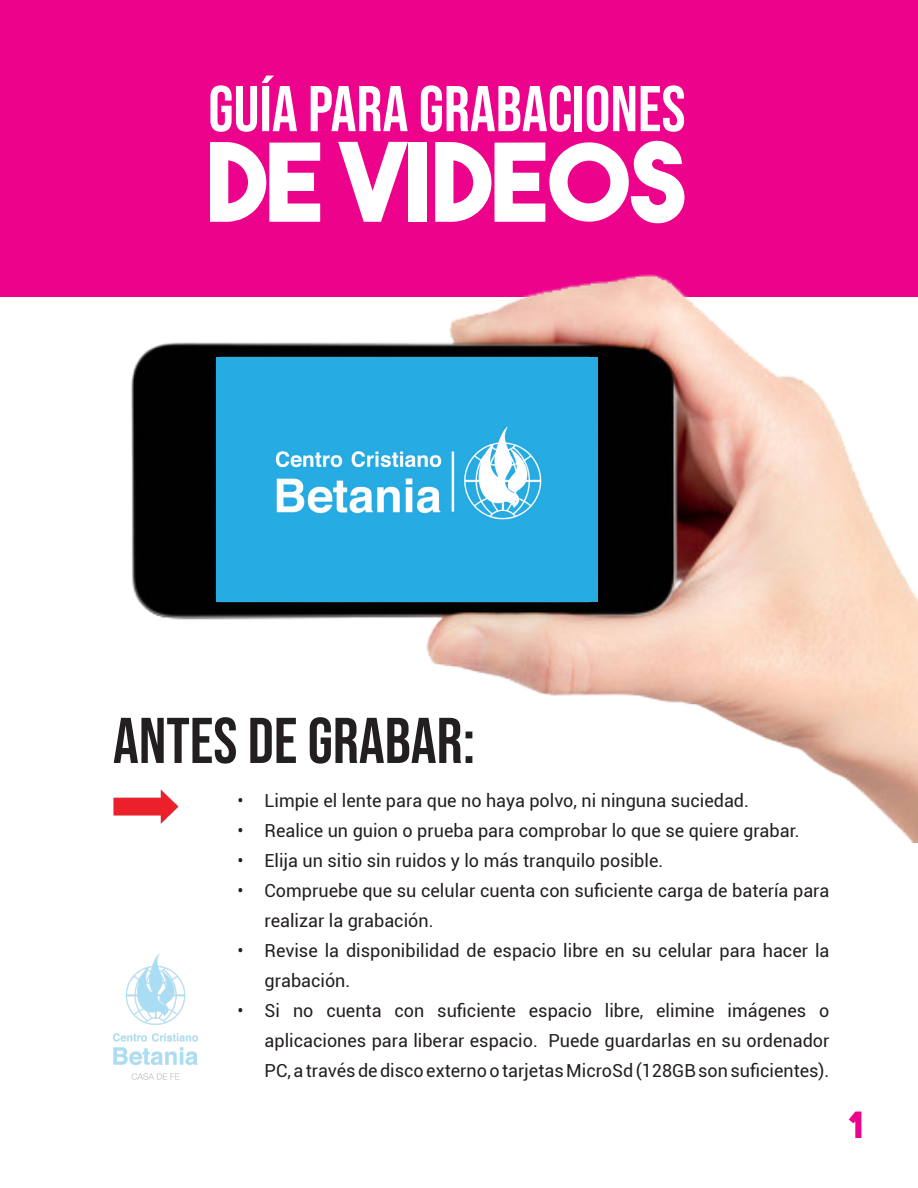
<style>
.page{position:relative;width:918px;height:1188px;background:#fff}
.page>*{position:absolute;margin:0;border:0;box-sizing:border-box;transform-origin:0 0}
.t1{font:108px "The Bold Font";color:#fff}
.t2{font:64.5px "Bebas Neue";color:#fff}
.t3{font:64.5px "Bebas Neue";color:#231f20}
.t4{font:36px "The Bold Font";color:#ed028c}
.t5{font:18px/30px "Roboto";color:#231f20}
</style>
<div class="page">
<div style="left:0;top:0;width:918px;height:297px;background:#ed028c"></div>
<img style="left:131px;top:274px;width:787px;height:568px">
<img style="left:216px;top:358px;width:382px;height:244px">
<img style="left:113px;top:788px;width:72px;height:40px">
<img style="left:113px;top:953px;width:85px;height:127px">
<p class="t2" style="left:208px;top:72px;width:479px">GUÍA PARA GRABACIONES</p>
<p class="t1" style="left:207px;top:114px;width:481px">DE VIDEOS</p>
<p class="t3" style="left:113px;top:704px;width:364px">ANTES DE GRABAR:</p>
<p class="t5" style="left:238px;top:785px;width:513px">• Limpie el lente para que no haya polvo, ni ninguna suciedad.</p>
<p class="t5" style="left:238px;top:815px;width:564px">• Realice un guion o prueba para comprobar lo que se quiere grabar.</p>
<p class="t5" style="left:238px;top:845px;width:427px">• Elija un sitio sin ruidos y lo más tranquilo posible.</p>
<p class="t5" style="left:265px;top:875px;width:566px;text-indent:-27px">• Compruebe que su celular cuenta con suficiente carga de batería para realizar la grabación.</p>
<p class="t5" style="left:265px;top:935px;width:566px;text-indent:-27px">• Revise la disponibilidad de espacio libre en su celular para hacer la grabación.</p>
<p class="t5" style="left:265px;top:995px;width:566px;text-align:justify;text-indent:-27px">• Si no cuenta con suficiente espacio libre, elimine imágenes o aplicaciones para liberar espacio. Puede guardarlas en su ordenador PC, a través de disco externo o tarjetas MicroSd (128GB son suficientes).</p>
<h3 class="t4" style="left:847px;top:1102px;width:18px">1</h3>
</div>
